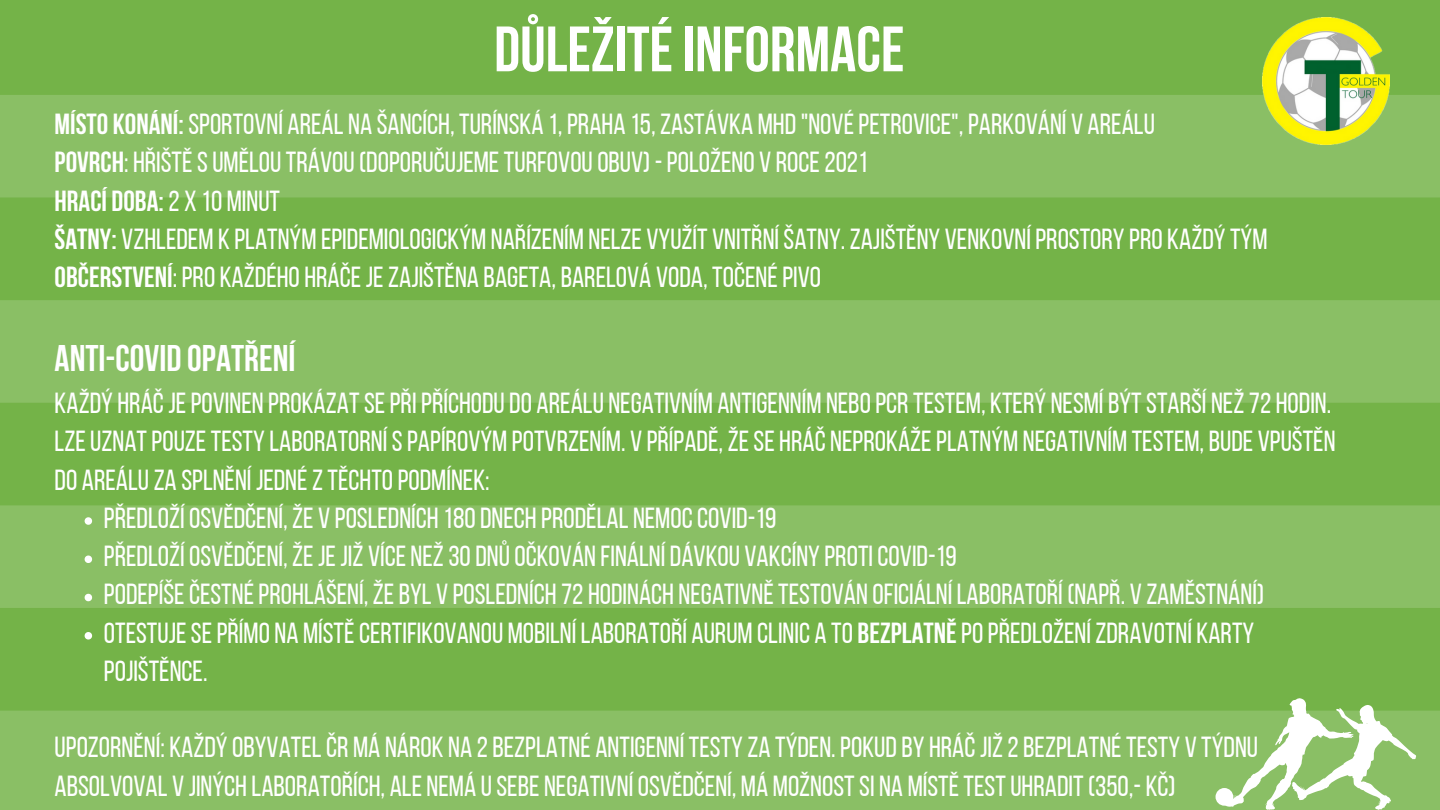
<style>
.page{position:relative;width:1440px;height:810px;background:#fff}
.page>*{position:absolute;margin:0;border:0;box-sizing:border-box;transform-origin:0 0}
.t1{font:700 64px "Bebas Neue";color:#fff}
.t2{font:700 37px "Bebas Neue";color:#fff}
.t3{font:29px/38.2px "Bebas Neue";color:#fff}
.t4{font:700 29px "Bebas Neue";color:#fff}
.s1{font-weight:700}
.s2{font-weight:400}
</style>
<div class="page">
<img style="left:0;top:0;width:1440px;height:810px">
<svg style="left:1225px;top:698px;width:191px;height:112px"></svg>
<div style="left:1216px;top:788px;width:17px;height:18px;background:#fff;border-radius:50%"></div>
<svg style="left:85px;top:517px;width:7px;height:8px"></svg>
<svg style="left:85px;top:556px;width:7px;height:7px"></svg>
<svg style="left:85px;top:594px;width:7px;height:7px"></svg>
<svg style="left:85px;top:632px;width:7px;height:8px"></svg>
<img style="left:1262px;top:17px;width:128px;height:128px">
<p class="t1" style="left:494px;top:23px;width:412px">DŮLEŽITÉINFORMACE</p>
<p class="t3" style="left:55px;top:108px;width:1102px"><span class="s1">MÍSTO KONÁNÍ:</span>SPORTOVNÍ AREÁL NA ŠANCÍCH, TURÍNSKÁ 1, PRAHA 15, ZASTÁVKA MHD"NOVÉPETROVICE", PARKOVÁNÍ V AREÁLU</p>
<p class="t3" style="left:55px;top:146px;width:815px"><span class="s1">POVRCH</span>: HŘIŠTĚSUMĚLOUTRÁVOU(DOPORUČUJEMETURFOVOUOBUV) -POLOŽENO V ROCE2021</p>
<p class="t4" style="left:55px;top:189px;width:227px">HRACÍ DOBA:<span class="s2">2 X 10 MINUT</span></p>
<p class="t3" style="left:55px;top:222px;width:1214px"><span class="s1">ŠATNY:</span> VZHLEDEM K PLATNÝM EPIDEMIOLOGICKÝM NAŘÍZENÍM NELZE VYUŽÍT VNITŘNÍ ŠATNY. ZAJIŠTĚNY VENKOVNÍ PROSTORY PRO KAŽDÝ TÝM</p>
<p class="t3" style="left:55px;top:261px;width:768px"><span class="s1">OBČERSTVENÍ</span>: PRO KAŽDÉHO HRÁČEJEZAJIŠTĚNA BAGETA, BARELOVÁ VODA, TOČENÉPIVO</p>
<p class="t2" style="left:55px;top:343px;width:243px">ANTI-COVID OPATŘENÍ</p>
<p class="t3" style="left:55px;top:387px;width:1282px">KAŽDÝ HRÁČJEPOVINEN PROKÁZATSEPŘI PŘÍCHODUDO AREÁLU NEGATIVNÍM ANTIGENNÍM NEBOPCRTESTEM, KTERÝ NESMÍ BÝTSTARŠÍ NEŽ72 HODIN.<br>LZEUZNATPOUZETESTY LABORATORNÍ SPAPÍROVÝM POTVRZENÍM. V PŘÍPADĚ, ŽESE HRÁČ NEPROKÁŽEPLATNÝM NEGATIVNÍM TESTEM, BUDE VPUŠTĚN<br>DO AREÁLUZA SPLNĚNÍ JEDNÉZTĚCHTOPODMÍNEK:</p>
<p class="t3" style="left:104px;top:501px;width:674px">PŘEDLOŽÍ OSVĚDČENÍ, ŽE V POSLEDNÍCH 180DNECH PRODĚLAL NEMOCCOVID-19</p>
<p class="t3" style="left:104px;top:540px;width:854px">PŘEDLOŽÍ OSVĚDČENÍ, ŽEJEJIŽ VÍCE NEŽ30DNŮOČKOVÁN FINÁLNÍ DÁVKOU VAKCÍNY PROTI COVID-19</p>
<p class="t3" style="left:104px;top:578px;width:1162px">PODEPÍŠEČESTNÉPROHLÁŠENÍ, ŽEBYL V POSLEDNÍCH 72 HODINÁCH NEGATIVNĚTESTOVÁN OFICIÁLNÍ LABORATOŘÍ (NAPŘ. V ZAMĚSTNÁNÍ)</p>
<p class="t3" style="left:104px;top:616px;width:1152px">OTESTUJESEPŘÍMO NA MÍSTĚCERTIFIKOVANOU MOBILNÍ LABORATOŘÍ AURUM CLINIC A TO <span class="s1">BEZPLATNĚ</span>POPŘEDLOŽENÍ ZDRAVOTNÍ KARTY<br>POJIŠTĚNCE.</p>
<p class="t3" style="left:55px;top:731px;width:1205px">UPOZORNĚNÍ: KAŽDÝ OBYVATELČR MÁ NÁROK NA 2BEZPLATNÉ ANTIGENNÍ TESTY ZA TÝDEN. POKUDBY HRÁČJIŽ2BEZPLATNÉTESTY V TÝDNU<br>ABSOLVOVAL V JINÝCH LABORATOŘÍCH, ALE NEMÁ USEBE NEGATIVNÍ OSVĚDČENÍ, MÁ MOŽNOSTSI NA MÍSTĚTESTUHRADIT(350,- KČ)</p>
</div>
